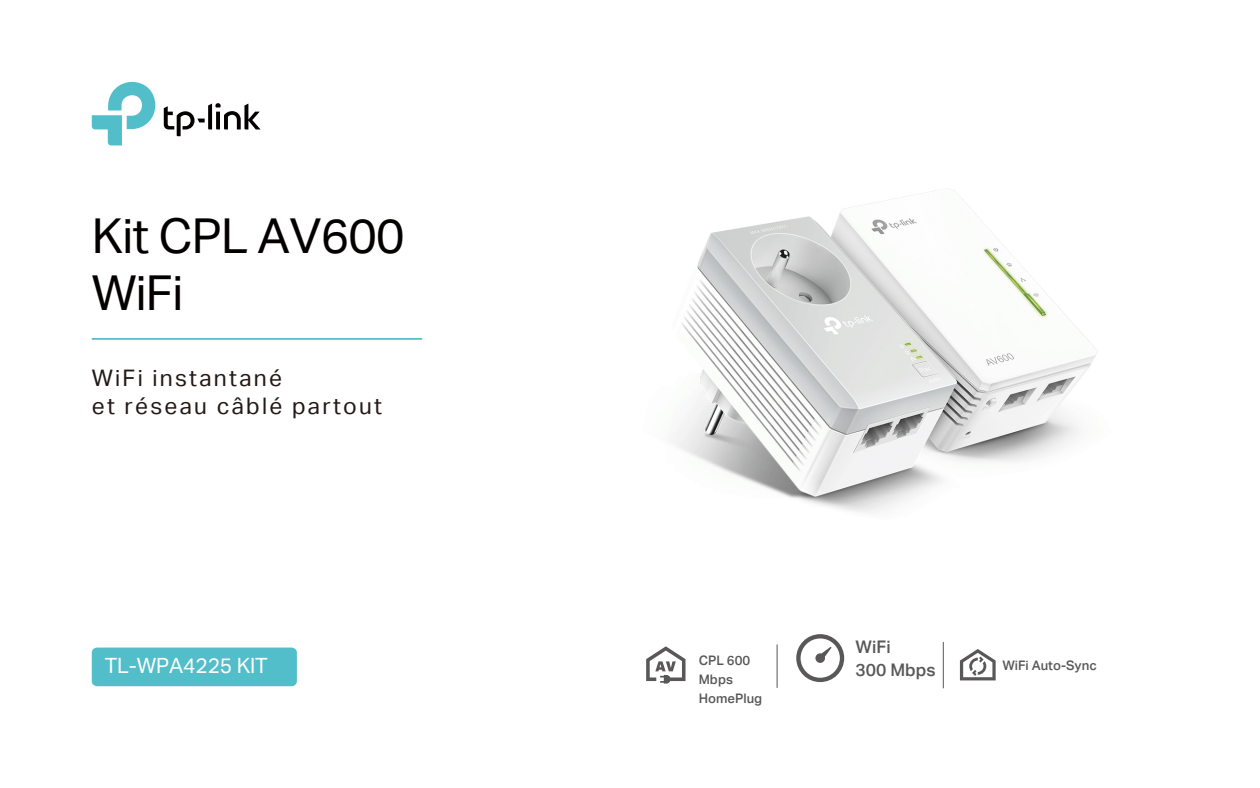
<style>
.page{position:relative;width:1260px;height:788px;background:#fff}
.page>*{position:absolute;margin:0;border:0;box-sizing:border-box;transform-origin:0 0}
.t1{font:48.12px/57.8px "TP Link Aktiv Regular";letter-spacing:-.015em;color:#040000}
.t2{font:22.75px/27.3px "TP Link Aktiv Regular";letter-spacing:.1em;color:#221815}
.t3{font:21px "TP Link Aktiv Regular";letter-spacing:-.01em;color:#fff}
.t4{font:17.32px/23.2px "TP Link Aktiv Medium";color:#595757}
.t5{font:13.12px/19.2px "TP Link Aktiv Medium";color:#595757}
</style>
<div class="page">
<div style="left:92px;top:647px;width:205px;height:39px;background:#52bec9"></div>
<svg style="left:92px;top:82px;width:63px;height:63px"></svg>
<svg style="left:164px;top:103px;width:97px;height:33px"></svg>
<hr style="left:92px;top:338px;width:330px;height:2px;background:#52bec9">
<svg style="left:646px;top:646px;width:40px;height:37px"></svg>
<svg style="left:959px;top:661px;width:37px;height:20px"></svg>
<svg style="left:960px;top:649px;width:36px;height:31px"></svg>
<hr style="left:943px;top:642px;width:1px;height:46px;background:#595757">
<hr style="left:777px;top:644px;width:1px;height:43px;background:#595757">
<svg style="left:796px;top:634px;width:48px;height:48px"></svg>
<img style="left:672px;top:188px;width:425px;height:325px">
<h1 class="t1" style="left:92px;top:207px;width:314px">Kit CPL AV600<br>WiFi</h1>
<p class="t2" style="left:92px;top:365px;width:292px">WiFi instantané<br>et réseau câblé partout</p>
<p class="t3" style="left:105px;top:653px;width:165px">TL-WPA4225 KIT</p>
<p class="t4" style="left:856px;top:635px;width:81px">WiFi<br>300 Mbps</p>
<p class="t5" style="left:699px;top:650px;width:65px">CPL 600<br>Mbps<br>HomePlug</p>
<p class="t5" style="left:1002px;top:656px;width:96px">WiFi Auto-Sync</p>
</div>
